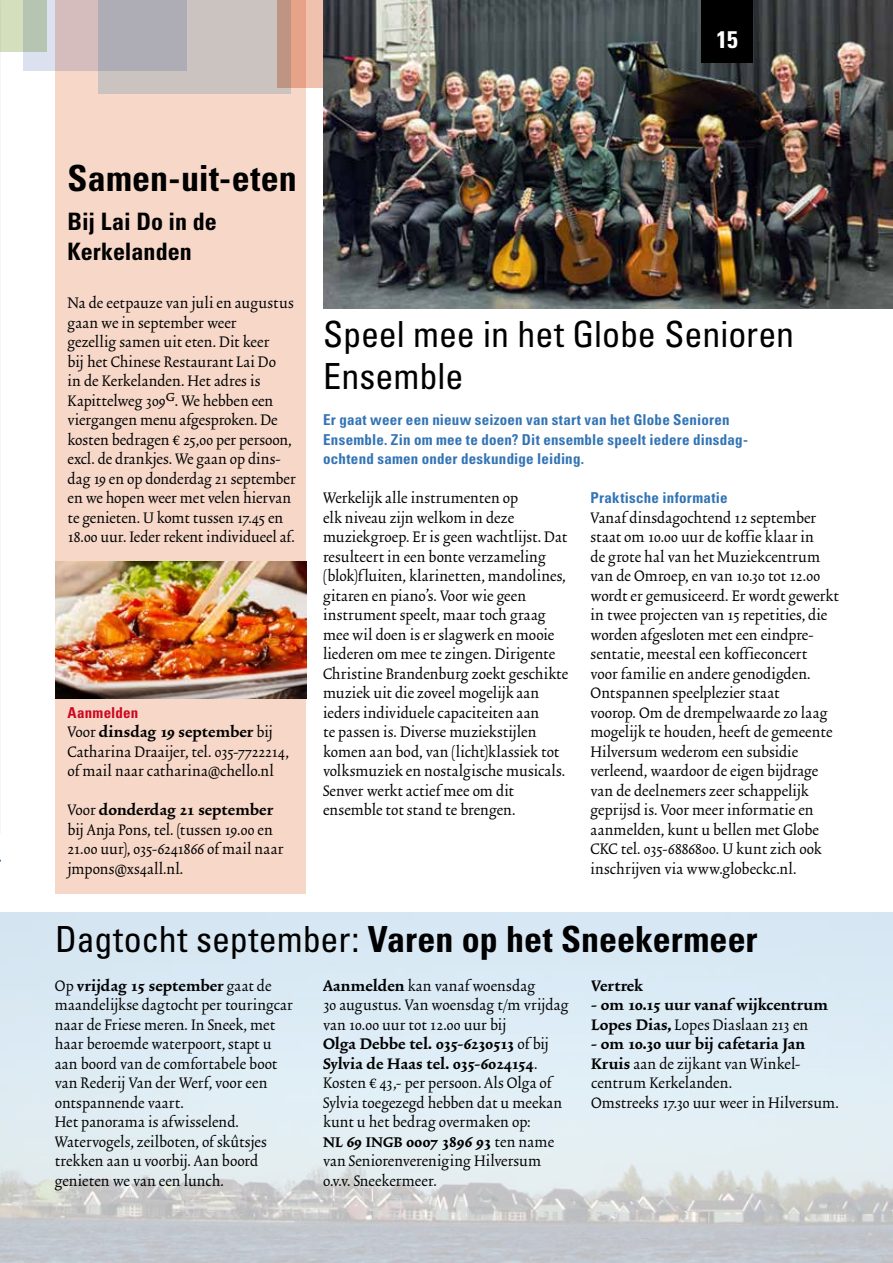
<style>
.page{position:relative;width:893px;height:1263px;background:#fff}
.page>*{position:absolute;margin:0;border:0;box-sizing:border-box;transform-origin:0 0}
.t1{font:700 condensed 36px "Univers";color:#000}
.t2{font:condensed 36px/42px "Univers";color:#000}
.t3{font:700 condensed 24px/30px "Univers";color:#000}
.t4{font:700 condensed 24px "Univers";color:#fff}
.t5{font:18px/19.5px "Trinite No 2 Rom Con";letter-spacing:.01em;color:#000}
.t6{font:700 18px/19.5px "Trinite No 2";letter-spacing:.005em;color:#000}
.t7{font:700 condensed 15px/19.5px "Univers";letter-spacing:.015em;color:#3374b5}
.t8{font:700 condensed 15px "Univers";letter-spacing:.015em;color:#cd071e}
.s1{font-family:"Linotype Euro Font Rto S";font-size:13.5px}
.s2{font-family:"Trinite No 2 Rom Con";font-weight:400}
.s3{font-weight:400}
.s4{font-family:"Trinite No 2";font-weight:700}
.s5{font-size:16.5px}
</style>
<div class="page">
<img style="left:0;top:913px;width:893px;height:350px">
<div style="left:55px;top:0;width:251px;height:893px;background:#f6d7c8"></div>
<svg style="left:290px;top:0;width:33px;height:87px;background:#eab29a"></svg>
<img style="left:323px;top:0;width:570px;height:308px">
<img style="left:56px;top:562px;width:250px;height:136px">
<div style="left:702px;top:0;width:51px;height:62px;background:#000"></div>
<svg style="left:98px;top:0;width:192px;height:94px;background:#c8beb9"></svg>
<div style="left:0;top:0;width:47px;height:51px;background:#d4dfbe"></div>
<svg style="left:23px;top:0;width:164px;height:71px;background:#bdb7bb"></svg>
<h2 class="t4" style="left:717px;top:25px;width:22px">15</h2>
<h1 class="t1" style="left:68px;top:156px;width:231px">Samen-uit-eten</h1>
<h2 class="t3" style="left:68px;top:206px;width:151px">Bij Lai Do in de<br>Kerkelanden</h2>
<p class="t5" style="left:68px;top:295px;width:230px">Na de eetpauze van juli en augustus gaan we in september weer<br>gezellig samen uit eten. Dit keer<br>bij het Chinese Restaurant Lai Do<br>in de Kerkelanden. Het adres is Kapittelweg 309<sup>g</sup>. We hebben een viergangen menu afgesproken. De kosten bedragen <span class="s1">A</span> 25,00 per persoon, excl. de drankjes. We gaan op dins&shy;dag 19 en op donderdag 21 september en we hopen weer met velen hiervan te genieten. U komt tussen 17.45 en 18.00 uur. Ieder rekent individueel af.</p>
<p class="t8" style="left:68px;top:703px;width:72px">Aanmelden</p>
<p class="t6" style="left:68px;top:723px;width:207px"><span class="s2">Voor</span> dinsdag 19 september <span class="s2">bij</span></p>
<p class="t5" style="left:68px;top:743px;width:223px">Catharina Draaijer, tel. 035-7722214, of mail naar catharina@chello.nl</p>
<p class="t6" style="left:68px;top:801px;width:207px"><span class="s2">Voor</span> donderdag 21 september</p>
<p class="t5" style="left:68px;top:821px;width:217px">bij Anja Pons, tel. (tussen 19.00 en<br>21.00 uur), 035-6241866 of mail naar jmpons@xs4all.nl.</p>
<h1 class="t2" style="left:323px;top:313px;width:473px">Speel mee in het Globe Senioren<br>Ensemble</h1>
<p class="t7" style="left:323px;top:410px;width:426px">Er gaat weer een nieuw seizoen van start van het Globe Senioren<br>Ensemble. Zin om mee te doen? Dit ensemble speelt iedere dinsdag&shy;ochtend samen onder deskundige leiding.</p>
<p class="t5" style="left:323px;top:490px;width:247px">Werkelijk alle instrumenten op<br>elk niveau zijn welkom in deze muziekgroep. Er is geen wachtlijst. Dat resulteert in een bonte verzameling (blok)fluiten, klarinetten, mandolines, gitaren en piano’s. Voor wie geen instrument speelt, maar toch graag mee wil doen is er slagwerk en mooie liederen om mee te zingen. Dirigente Christine Brandenburg zoekt geschikte muziek uit die zoveel mogelijk aan ieders individuele capaciteiten aan<br>te passen is. Diverse muziekstijlen komen aan bod, van (licht)klassiek tot volksmuziek en nostalgische musicals.<br>Senver werkt actief mee om dit ensemble tot stand te brengen.</p>
<p class="t7" style="left:591px;top:488px;width:138px">Praktische informatie</p>
<p class="t5" style="left:591px;top:509px;width:250px">Vanaf dinsdagochtend 12 september staat om 10.00 uur de koffie klaar in<br>de grote hal van het Muziekcentrum van de Omroep, en van 10.30 tot 12.00 wordt er gemusiceerd. Er wordt gewerkt in twee projecten van 15 repetities, die worden afgesloten met een eindpre&shy;sentatie, meestal een koffieconcert voor familie en andere genodigden.<br>Ontspannen speelplezier staat<br>voorop. Om de drempelwaarde zo laag mogelijk te houden, heeft de gemeente Hilversum wederom een subsidie verleend, waardoor de eigen bijdrage van de deelnemers zeer schappelijk geprijsd is. Voor meer informatie en aanmelden, kunt u bellen met Globe CKC tel. 035-6886800. U kunt zich ook inschrijven via www.globeckc.nl.</p>
<h1 class="t1" style="left:55px;top:917px;width:704px"><span class="s3">Dagtocht september:</span> Varen op het Sneekermeer</h1>
<p class="t5" style="left:323px;top:977px;width:247px"><span class="s4">Aanmelden</span> kan vanaf woensdag<br>30 augustus. Van woensdag t/m vrijdag van 10.00 uur tot 12.00 uur bij</p>
<p class="t6" style="left:323px;top:1035px;width:227px">Olga Debbe tel. 035-6230513 <span class="s2">of bij<br></span>Sylvia de Haas tel. 035-6024154<span class="s2">.</span></p>
<p class="t5" style="left:323px;top:1075px;width:241px">Kosten <span class="s1">A</span> 43,- per persoon. Als Olga of<br>Sylvia toegezegd hebben dat u meekan kunt u het bedrag overmaken op:</p>
<p class="t6" style="left:323px;top:1133px;width:232px"><span class="s5">NL</span> 69 <span class="s5">INGB</span> 0007 3896 93 <span class="s2">ten name</span></p>
<p class="t5" style="left:323px;top:1152px;width:220px">van Seniorenvereniging Hilversum o.v.v. Sneekermeer.</p>
<p class="t6" style="left:591px;top:977px;width:53px">Vertrek</p>
<p class="t6" style="left:591px;top:996px;width:238px">- om 10.15 uur vanaf wijkcentrum</p>
<p class="t5" style="left:591px;top:1016px;width:219px"><span class="s4">Lopes Dias,</span> Lopes Diaslaan 213 en</p>
<p class="t6" style="left:591px;top:1035px;width:216px">- om 10.30 uur bij cafetaria Jan</p>
<p class="t5" style="left:591px;top:1055px;width:249px"><span class="s4">Kruis</span> aan de zijkant van Winkel&shy;centrum Kerkelanden.<br>Omstreeks 17.30 uur weer in Hilversum.</p>
<p class="t6" style="left:55px;top:977px;width:218px"><span class="s2">Op</span> vrijdag 15 september <span class="s2">gaat de</span></p>
<p class="t5" style="left:55px;top:996px;width:240px">maandelijkse dagtocht per touringcar naar de Friese meren. In Sneek, met haar beroemde waterpoort, stapt u aan boord van de comfortabele boot van Rederij Van der Werf, voor een ontspannende vaart.<br>Het panorama is afwisselend.<br>Watervogels, zeilboten, of skûtsjes trekken aan u voorbij. Aan boord genieten we van een lunch.</p>
</div>
